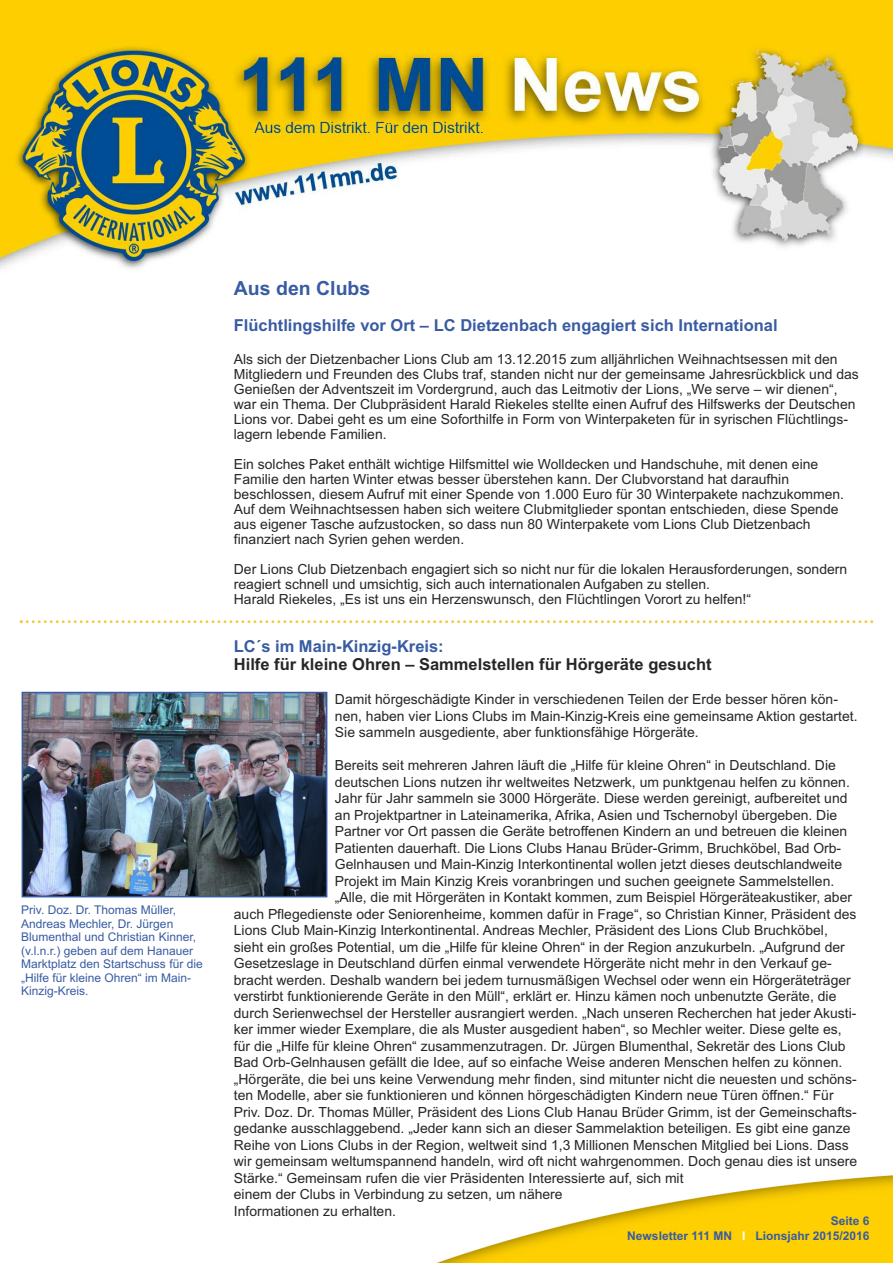
<style>
.page{position:relative;width:893px;height:1263px;background:#fff}
.page>*{position:absolute;margin:0;border:0;box-sizing:border-box;transform-origin:0 0}
.t1{font:700 19.5px "Arial";color:#385ba3}
.t2{font:700 16.5px "Arial";color:#385ba3}
.t3{font:700 16.5px "Arial";color:#272627}
.t4{font:13.95px/15px "Arial";color:#272627}
.t5{font:12px/13.5px "Arial";color:#385ba3}
.t6{font:700 12px/15px "Arial";color:#385ba3;text-align:right}
.s1{color:#fff}
</style>
<div class="page">
<svg style="left:20px;top:620px;width:853px;height:3px"></svg>
<img style="left:0;top:0;width:893px;height:269px">
<img style="left:436px;top:1175px;width:457px;height:88px">
<img style="left:25px;top:695px;width:299px;height:199px">
<div style="left:22px;top:692px;width:305px;height:205px;border:2px solid #385ba3"></div>
<p class="t5" style="left:21px;top:903px;width:183px">Priv. Doz. Dr. Thomas Müller,<br>Andreas Mechler, Dr. Jürgen<br>Blumenthal und Christian Kinner, (v.l.n.r.) geben auf dem Hanauer<br>Marktplatz den Startschuss für die „Hilfe für kleine Ohren“ im Main-<br>Kinzig-Kreis.</p>
<h1 class="t1" style="left:234px;top:277px;width:138px">Aus den Clubs</h1>
<p class="t2" style="left:234px;top:315px;width:545px">Flüchtlingshilfe vor Ort – LC Dietzenbach engagiert sich International</p>
<p class="t4" style="left:234px;top:352px;width:626px">Als sich der Dietzenbacher Lions Club am 13.12.2015 zum alljährlichen Weihnachtsessen mit den Mitgliedern und Freunden des Clubs traf, standen nicht nur der gemeinsame Jahresrückblick und das Genießen der Adventszeit im Vordergrund, auch das Leitmotiv der Lions, „We serve – wir dienen“, war ein Thema. Der Clubpräsident Harald Riekeles stellte einen Aufruf des Hilfswerks der Deutschen Lions vor. Dabei geht es um eine Soforthilfe in Form von Winterpaketen für in syrischen Flüchtlings&shy;lagern lebende Familien.</p>
<p class="t4" style="left:234px;top:457px;width:612px">Ein solches Paket enthält wichtige Hilfsmittel wie Wolldecken und Handschuhe, mit denen eine Familie den harten Winter etwas besser überstehen kann. Der Clubvorstand hat daraufhin beschlossen, diesem Aufruf mit einer Spende von 1.000 Euro für 30 Winterpakete nachzukommen.<br>Auf dem Weihnachtsessen haben sich weitere Clubmitglieder spontan entschieden, diese Spende aus eigener Tasche aufzustocken, so dass nun 80 Winterpakete vom Lions Club Dietzenbach finanziert nach Syrien gehen werden.</p>
<p class="t4" style="left:234px;top:562px;width:615px">Der Lions Club Dietzenbach engagiert sich so nicht nur für die lokalen Herausforderungen, sondern reagiert schnell und umsichtig, sich auch internationalen Aufgaben zu stellen.<br>Harald Riekeles, „Es ist uns ein Herzenswunsch, den Flüchtlingen Vorort zu helfen!“</p>
<p class="t2" style="left:234px;top:636px;width:211px">LC´s im Main-Kinzig-Kreis:</p>
<p class="t3" style="left:234px;top:654px;width:479px">Hilfe für kleine Ohren – Sammelstellen für Hörgeräte gesucht</p>
<p class="t4" style="left:335px;top:691px;width:524px;line-height:16.5px">Damit hörgeschädigte Kinder in verschiedenen Teilen der Erde besser hören kön&shy;nen, haben vier Lions Clubs im Main-Kinzig-Kreis eine gemeinsame Aktion gestartet.<br>Sie sammeln ausgediente, aber funktionsfähige Hörgeräte.</p>
<p class="t4" style="left:335px;top:758px;width:502px">Bereits seit mehreren Jahren läuft die „Hilfe für kleine Ohren“ in Deutschland. Die</p>
<p class="t4" style="left:335px;top:775px;width:516px">deutschen Lions nutzen ihr weltweites Netzwerk, um punktgenau helfen zu können.</p>
<p class="t4" style="left:335px;top:791px;width:514px">Jahr für Jahr sammeln sie 3000 Hörgeräte. Diese werden gereinigt, aufbereitet und</p>
<p class="t4" style="left:335px;top:808px;width:504px">an Projektpartner in Lateinamerika, Afrika, Asien und Tschernobyl übergeben. Die</p>
<p class="t4" style="left:335px;top:824px;width:514px">Partner vor Ort passen die Geräte betroffenen Kindern an und betreuen die kleinen</p>
<p class="t4" style="left:335px;top:841px;width:508px">Patienten dauerhaft. Die Lions Clubs Hanau Brüder-Grimm, Bruchköbel, Bad Orb-</p>
<p class="t4" style="left:335px;top:857px;width:509px">Gelnhausen und Main-Kinzig Interkontinental wollen jetzt dieses deutschlandweite</p>
<p class="t4" style="left:335px;top:874px;width:501px">Projekt im Main Kinzig Kreis voranbringen und suchen geeignete Sammelstellen.</p>
<p class="t4" style="left:335px;top:890px;width:519px">„Alle, die mit Hörgeräten in Kontakt kommen, zum Beispiel Hörgeräteakustiker, aber</p>
<p class="t4" style="left:234px;top:907px;width:624px">auch Pflegedienste oder Seniorenheime, kommen dafür in Frage“, so Christian Kinner, Präsident des</p>
<p class="t4" style="left:234px;top:923px;width:595px">Lions Club Main-Kinzig Interkontinental. Andreas Mechler, Präsident des Lions Club Bruchköbel,</p>
<p class="t4" style="left:234px;top:940px;width:613px">sieht ein großes Potential, um die „Hilfe für kleine Ohren“ in der Region anzukurbeln. „Aufgrund der</p>
<p class="t4" style="left:234px;top:956px;width:599px">Gesetzeslage in Deutschland dürfen einmal verwendete Hörgeräte nicht mehr in den Verkauf ge-</p>
<p class="t4" style="left:234px;top:973px;width:618px">bracht werden. Deshalb wandern bei jedem turnusmäßigen Wechsel oder wenn ein Hörgeräteträger</p>
<p class="t4" style="left:234px;top:989px;width:604px">verstirbt funktionierende Geräte in den Müll“, erklärt er. Hinzu kämen noch unbenutzte Geräte, die</p>
<p class="t4" style="left:234px;top:1006px;width:624px">durch Serienwechsel der Hersteller ausrangiert werden. „Nach unseren Recherchen hat jeder Akusti-</p>
<p class="t4" style="left:234px;top:1022px;width:609px">ker immer wieder Exemplare, die als Muster ausgedient haben“, so Mechler weiter. Diese gelte es,</p>
<p class="t4" style="left:234px;top:1039px;width:613px">für die „Hilfe für kleine Ohren“ zusammenzutragen. Dr. Jürgen Blumenthal, Sekretär des Lions Club</p>
<p class="t4" style="left:234px;top:1055px;width:610px">Bad Orb-Gelnhausen gefällt die Idee, auf so einfache Weise anderen Menschen helfen zu können.</p>
<p class="t4" style="left:234px;top:1072px;width:624px">„Hörgeräte, die bei uns keine Verwendung mehr finden, sind mitunter nicht die neuesten und schöns-</p>
<p class="t4" style="left:234px;top:1088px;width:601px">ten Modelle, aber sie funktionieren und können hörgeschädigten Kindern neue Türen öffnen.“ Für</p>
<p class="t4" style="left:234px;top:1105px;width:624px">Priv. Doz. Dr. Thomas Müller, Präsident des Lions Club Hanau Brüder Grimm, ist der Gemeinschafts-</p>
<p class="t4" style="left:234px;top:1121px;width:618px">gedanke ausschlaggebend. „Jeder kann sich an dieser Sammelaktion beteiligen. Es gibt eine ganze</p>
<p class="t4" style="left:234px;top:1138px;width:616px">Reihe von Lions Clubs in der Region, weltweit sind 1,3 Millionen Menschen Mitglied bei Lions. Dass</p>
<p class="t4" style="left:234px;top:1154px;width:625px">wir gemeinsam weltumspannend handeln, wird oft nicht wahrgenommen. Doch genau dies ist unsere</p>
<p class="t4" style="left:234px;top:1171px;width:451px">Stärke.“ Gemeinsam rufen die vier Präsidenten Interessierte auf, sich mit</p>
<p class="t4" style="left:234px;top:1187px;width:330px">einem der Clubs in Verbindung zu setzen, um nähere</p>
<p class="t4" style="left:234px;top:1204px;width:164px">Informationen zu erhalten.</p>
<p class="t6" style="left:627px;top:1214px;width:244px">Seite 6<br>Newsletter 111 MN <span class="s1">I</span> Lionsjahr 2015/2016</p>
</div>
